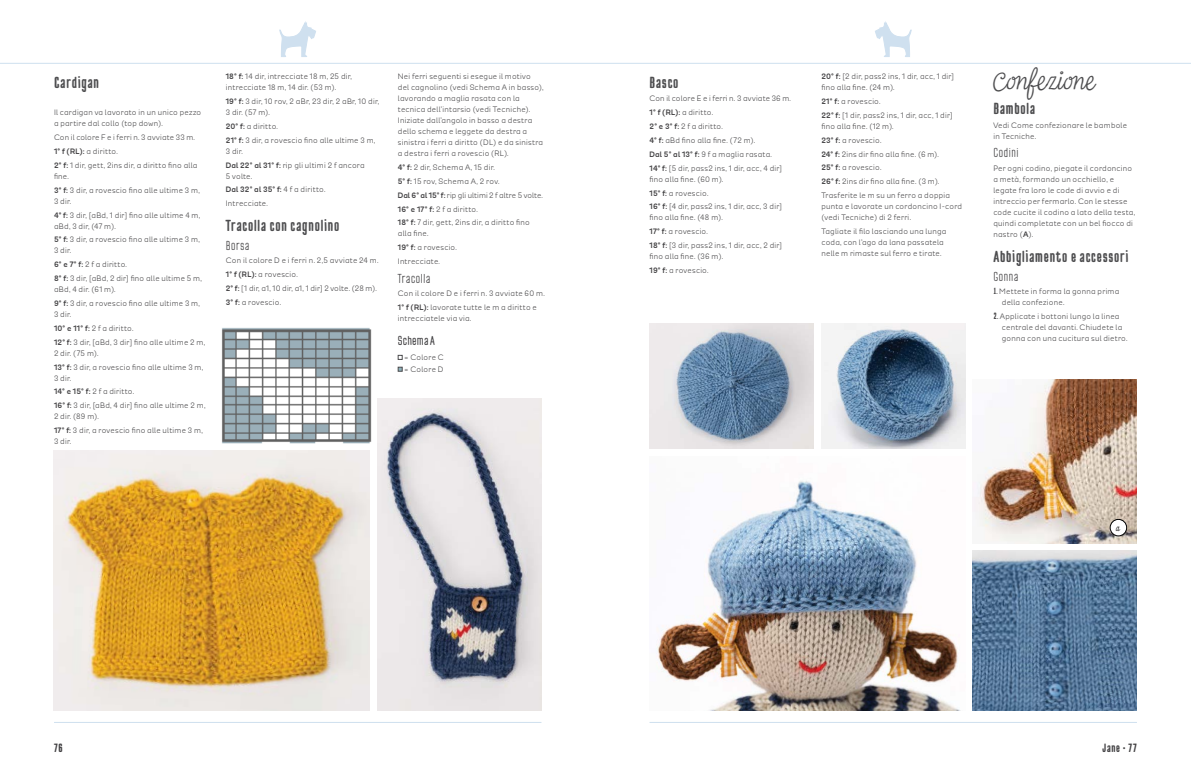
<style>
.page{position:relative;width:1191px;height:783px;background:#fff}
.page>*{position:absolute;margin:0;border:0;box-sizing:border-box;transform-origin:0 0}
.A-Head_No_Rule{font:36px "Inkheart Script";color:#4d4d4f}
.B-Head{font:700 16px "TT Cottons";letter-spacing:.05em;color:#4d4d4f}
.C-Head{font:13px "TT Cottons";letter-spacing:.05em;color:#414042}
.Chart_label{font:500 13px "TT Cottons";letter-spacing:.015em;color:#414042}
.Paragraph_Style_2{font:13px "Inkheart Script";color:#000}
.Materials_Head{font:700 12px "TT Cottons";letter-spacing:.06em;color:#414042}
.Brd{font:9px/11px "Modernica";letter-spacing:.03em;color:#414042}
.Bod{font:9px/11px "Modernica";letter-spacing:.03em;color:#414042}
.bnl{font:9px/11px "Modernica";letter-spacing:.03em;color:#414042}
.Brd-2{font:9px "Modernica";letter-spacing:.01em;color:#414042}
.Brd-3{font:700 9px "Modernica";letter-spacing:.02em;color:#414042}
.Chart_List_Single_Co{font:9px "Modernica";letter-spacing:.025em;color:#414042}
.s1{font-weight:700}
.s2{font-weight:400}
.s3{font-family:"TT Cottons";font-weight:700}
</style>
<div class="page">
<svg style="left:279px;top:21px;width:37px;height:36px"></svg>
<svg style="left:875px;top:21px;width:37px;height:36px"></svg>
<img style="left:656px;top:481px;width:304px;height:229px">
<img style="left:222px;top:328px;width:156px;height:120px">
<img style="left:649px;top:323px;width:165px;height:125px">
<img style="left:821px;top:323px;width:144px;height:125px">
<img style="left:54px;top:450px;width:315px;height:260px">
<img style="left:378px;top:398px;width:163px;height:312px">
<img style="left:972px;top:380px;width:165px;height:163px">
<div style="left:1110px;top:519px;width:16px;height:16px;background:#fff;border-radius:50%"></div>
<div style="left:1109px;top:519px;width:18px;height:17px;border:1px solid #000;border-radius:50%"></div>
<svg style="left:398px;top:355px;width:4px;height:4px"></svg>
<svg style="left:398px;top:367px;width:4px;height:4px"></svg>
<img style="left:972px;top:550px;width:165px;height:160px">
<hr style="left:0;top:63px;width:1191px;height:1px;background:#cfe0ef">
<hr style="left:649px;top:721px;width:488px;height:1px;background:#cfe0ef">
<hr style="left:54px;top:721px;width:487px;height:1px;background:#cfe0ef">
<p class="B-Head" style="left:54px;top:73px;width:46px">Cardigan</p>
<p class="Bod" style="left:54px;top:107px;width:149px">Il cardigan va lavorato in un unico pezzo a partire dal collo (top down).</p>
<p class="Bod" style="left:54px;top:132px;width:142px">Con il colore F e i ferri n. 3 avviate 33 m.</p>
<p class="Brd" style="left:54px;top:146px;width:65px"><span class="s1">1° f (RL):</span> a diritto.</p>
<p class="Brd" style="left:54px;top:160px;width:145px"><span class="s1">2° f:</span> 1 dir, gett, 2ins dir, a diritto fino alla fine.</p>
<p class="Brd" style="left:54px;top:184px;width:147px"><span class="s1">3° f:</span> 3 dir, a rovescio fino alle ultime 3 m,<br>3 dir.</p>
<p class="Brd" style="left:54px;top:209px;width:148px"><span class="s1">4° f:</span> 3 dir, [aBd, 1 dir] fino alle ultime 4 m, aBd, 3 dir, (47 m).</p>
<p class="Brd" style="left:54px;top:234px;width:147px"><span class="s1">5° f:</span> 3 dir, a rovescio fino alle ultime 3 m,<br>3 dir.</p>
<p class="Brd" style="left:54px;top:259px;width:74px"><span class="s1">6° e 7° f:</span> 2 f a diritto.</p>
<p class="Brd" style="left:54px;top:273px;width:149px"><span class="s1">8° f:</span> 3 dir, [aBd, 2 dir] fino alle ultime 5 m, aBd, 4 dir. (61 m).</p>
<p class="Brd" style="left:54px;top:298px;width:148px"><span class="s1">9° f:</span> 3 dir, a rovescio fino alle ultime 3 m,<br>3 dir.</p>
<p class="Brd" style="left:54px;top:323px;width:81px"><span class="s1">10° e 11° f:</span> 2 f a diritto.</p>
<p class="Brd" style="left:54px;top:336px;width:153px"><span class="s1">12° f:</span> 3 dir, [aBd, 3 dir] fino alle ultime 2 m,<br>2 dir. (75 m).</p>
<p class="Brd" style="left:54px;top:361px;width:151px"><span class="s1">13° f:</span> 3 dir, a rovescio fino alle ultime 3 m,<br>3 dir.</p>
<p class="Brd" style="left:54px;top:386px;width:82px"><span class="s1">14° e 15° f:</span> 2 f a diritto.</p>
<p class="Brd" style="left:54px;top:400px;width:153px"><span class="s1">16° f:</span> 3 dir, [aBd, 4 dir] fino alle ultime 2 m,<br>2 dir. (89 m).</p>
<p class="Brd" style="left:54px;top:425px;width:150px"><span class="s1">17° f:</span> 3 dir, a rovescio fino alle ultime 3 m,<br>3 dir.</p>
<p class="Brd" style="left:226px;top:71px;width:128px"><span class="s1">18° f:</span> 14 dir, intrecciate 18 m, 25 dir, intrecciate 18 m, 14 dir. (53 m).</p>
<p class="Brd" style="left:226px;top:96px;width:155px"><span class="s1">19° f:</span> 3 dir, 10 rov, 2 aBr, 23 dir, 2 aBr, 10 dir,<br>3 dir. (57 m).</p>
<p class="Brd" style="left:226px;top:121px;width:54px"><span class="s1">20° f:</span> a diritto.</p>
<p class="Brd" style="left:226px;top:135px;width:151px"><span class="s1">21° f:</span> 3 dir, a rovescio fino alle ultime 3 m,<br>3 dir.</p>
<p class="Brd" style="left:226px;top:159px;width:140px"><span class="s1">Dal 22° al 31° f:</span> rip gli ultimi 2 f ancora<br>5 volte.</p>
<p class="Brd-3" style="left:226px;top:185px;width:101px">Dal 32° al 35° f: <span class="s2">4 f a diritto.</span></p>
<p class="Bod" style="left:226px;top:198px;width:44px">Intrecciate.</p>
<p class="B-Head" style="left:226px;top:216px;width:115px">Tracolla con cagnolino</p>
<p class="C-Head" style="left:226px;top:237px;width:25px">Borsa</p>
<p class="Bod" style="left:226px;top:255px;width:154px">Con il colore D e i ferri n. 2,5 avviate 24 m.</p>
<p class="Brd" style="left:226px;top:269px;width:73px"><span class="s1">1° f (RL):</span> a rovescio.</p>
<p class="Brd" style="left:226px;top:283px;width:152px"><span class="s1">2° f:</span> [1 dir, a1, 10 dir, a1, 1 dir] 2 volte. (28 m).</p>
<p class="Brd" style="left:226px;top:297px;width:57px"><span class="s1">3° f:</span> a rovescio.</p>
<p class="Bod" style="left:398px;top:71px;width:147px">Nei ferri seguenti si esegue il motivo del cagnolino (vedi Schema A in basso), lavorando a maglia rasata con la tecnica dell’intarsio (vedi Tecniche).<br>Iniziate dall’angolo in basso a destra dello schema e leggete da destra a sinistra i ferri a diritto (DL) e da sinistra a destra i ferri a rovescio (RL).</p>
<p class="Brd" style="left:398px;top:162px;width:98px"><span class="s1">4° f:</span> 2 dir, Schema A, 15 dir.</p>
<p class="Brd" style="left:398px;top:176px;width:103px"><span class="s1">5° f:</span> 15 rov, Schema A, 2 rov.</p>
<p class="Brd-2" style="left:398px;top:191px;width:146px"><span class="s1">Dal 6° al 15° f:</span> rip gli ultimi 2 f altre 5 volte.</p>
<p class="Brd" style="left:398px;top:203px;width:81px"><span class="s1">16° e 17° f:</span> 2 f a diritto.</p>
<p class="Brd" style="left:398px;top:217px;width:133px"><span class="s1">18° f:</span> 7 dir, gett, 2ins dir, a diritto fino alla fine.</p>
<p class="Brd" style="left:398px;top:242px;width:61px"><span class="s1">19° f:</span> a rovescio.</p>
<p class="Bod" style="left:398px;top:256px;width:44px">Intrecciate.</p>
<p class="C-Head" style="left:398px;top:270px;width:34px">Tracolla</p>
<p class="Brd" style="left:398px;top:288px;width:148px">Con il colore D e i ferri n. 3 avviate 60 m.</p>
<p class="Brd" style="left:398px;top:302px;width:140px"><span class="s1">1° f (RL):</span> lavorate tutte le m a diritto e intrecciatele via via.</p>
<p class="Chart_label" style="left:398px;top:332px;width:39px">Schema A</p>
<p class="Chart_List_Single_Co" style="left:404px;top:353px;width:41px">= Colore C</p>
<p class="Chart_List_Single_Co" style="left:404px;top:364px;width:41px">= Colore D</p>
<p class="B-Head" style="left:649px;top:73px;width:30px">Basco</p>
<p class="Bod" style="left:649px;top:93px;width:143px">Con il colore E e i ferri n. 3 avviate 36 m.</p>
<p class="Brd" style="left:649px;top:107px;width:65px"><span class="s1">1° f (RL):</span> a diritto.</p>
<p class="Brd" style="left:649px;top:121px;width:75px"><span class="s1">2° e 3° f:</span> 2 f a diritto.</p>
<p class="Brd" style="left:649px;top:135px;width:107px"><span class="s1">4° f:</span> aBd fino alla fine. (72 m).</p>
<p class="Brd" style="left:649px;top:149px;width:124px"><span class="s1">Dal 5° al 13° f:</span> 9 f a maglia rasata.</p>
<p class="Brd" style="left:649px;top:162px;width:134px"><span class="s1">14° f:</span> [5 dir, pass2 ins, 1 dir, acc, 4 dir] fino alla fine. (60 m).</p>
<p class="Brd" style="left:649px;top:187px;width:60px"><span class="s1">15° f:</span> a rovescio.</p>
<p class="Brd" style="left:649px;top:201px;width:134px"><span class="s1">16° f:</span> [4 dir, pass2 ins, 1 dir, acc, 3 dir] fino alla fine. (48 m).</p>
<p class="Brd" style="left:649px;top:226px;width:60px"><span class="s1">17° f:</span> a rovescio.</p>
<p class="Brd" style="left:649px;top:240px;width:134px"><span class="s1">18° f:</span> [3 dir, pass2 ins, 1 dir, acc, 2 dir] fino alla fine. (36 m).</p>
<p class="Brd" style="left:649px;top:265px;width:61px"><span class="s1">19° f:</span> a rovescio.</p>
<p class="Brd" style="left:821px;top:71px;width:134px"><span class="s1">20° f:</span> [2 dir, pass2 ins, 1 dir, acc, 1 dir] fino alla fine. (24 m).</p>
<p class="Brd" style="left:821px;top:96px;width:61px"><span class="s1">21° f:</span> a rovescio.</p>
<p class="Brd" style="left:821px;top:110px;width:133px"><span class="s1">22° f:</span> [1 dir, pass2 ins, 1 dir, acc, 1 dir] fino alla fine. (12 m).</p>
<p class="Brd" style="left:821px;top:135px;width:62px"><span class="s1">23° f:</span> a rovescio.</p>
<p class="Brd" style="left:821px;top:148px;width:119px"><span class="s1">24° f:</span> 2ins dir fino alla fine. (6 m).</p>
<p class="Brd" style="left:821px;top:162px;width:62px"><span class="s1">25° f:</span> a rovescio.</p>
<p class="Brd" style="left:821px;top:176px;width:119px"><span class="s1">26° f:</span> 2ins dir fino alla fine. (3 m).</p>
<p class="Bod" style="left:821px;top:190px;width:142px">Trasferite le m su un ferro a doppia punta e lavorate un cordoncino I-cord (vedi Tecniche) di 2 ferri.</p>
<p class="Bod" style="left:821px;top:226px;width:126px">Tagliate il filo lasciando una lunga coda, con l’ago da lana passatela nelle m rimaste sul ferro e tirate.</p>
<p class="A-Head_No_Rule" style="left:993px;top:60px;width:103px">Confezione</p>
<p class="B-Head" style="left:993px;top:99px;width:43px">Bambola</p>
<p class="Bod" style="left:993px;top:120px;width:135px">Vedi Come confezionare le bambole in Tecniche.</p>
<p class="C-Head" style="left:993px;top:145px;width:27px">Codini</p>
<p class="Bod" style="left:993px;top:163px;width:143px">Per ogni codino, piegate il cordoncino a metà, formando un occhiello, e legate fra loro le code di avvio e di intreccio per fermarlo. Con le stesse code cucite il codino a lato della testa, quindi completate con un bel fiocco di nastro (<span class="s1">A</span>).</p>
<p class="B-Head" style="left:993px;top:247px;width:137px">Abbigliamento e accessori</p>
<p class="C-Head" style="left:993px;top:268px;width:26px">Gonna</p>
<p class="bnl" style="left:1002px;top:286px;width:119px;text-indent:-8px"><span class="s3">1.</span> Mettete in forma la gonna prima della confezione.</p>
<p class="bnl" style="left:1002px;top:311px;width:127px;text-indent:-8px"><span class="s3">2.</span> Applicate i bottoni lungo la linea centrale del davanti. Chiudete la gonna con una cucitura sul dietro.</p>
<p class="Paragraph_Style_2" style="left:1116px;top:519px;width:5px">a</p>
<p class="Materials_Head" style="left:54px;top:740px;width:10px">76</p>
<p class="Materials_Head" style="left:1102px;top:740px;width:36px">Jane • 77</p>
</div>
